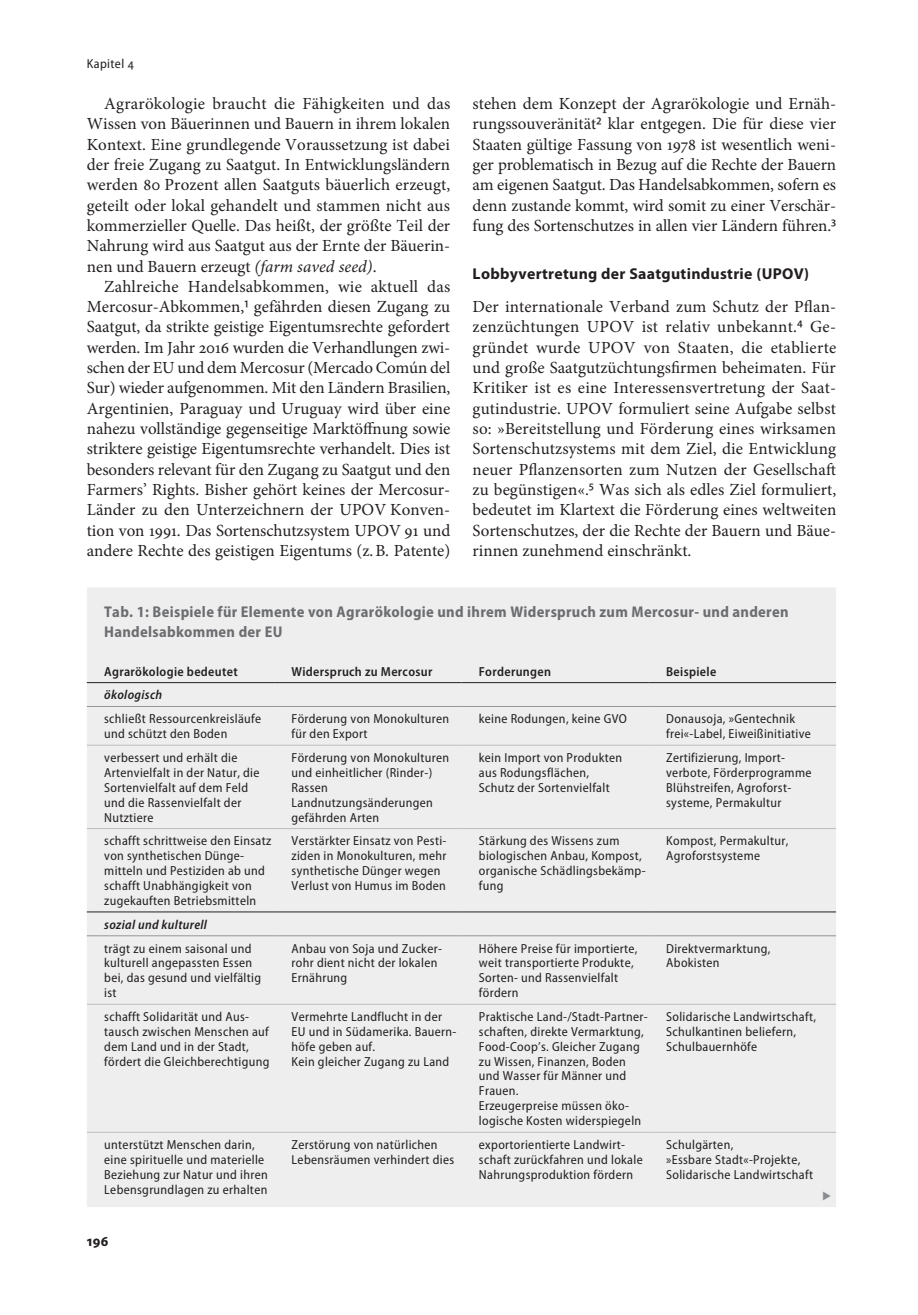
<style>
.page{position:relative;width:918px;height:1315px;background:#fff}
.page>*{position:absolute;margin:0;border:0;box-sizing:border-box;transform-origin:0 0}
.t1{font:16.97px/20.3px "Minion Pro";letter-spacing:-.005em;color:#231f20;text-align:justify}
.t2{font:700 15.75px "Myriad Pro";letter-spacing:.02em;color:#231f20}
.t3{font:700 semi-condensed 15.58px/20.3px "Myriad Pro";letter-spacing:.02em;color:#6c6d70}
.t4{font:700 semi-condensed 14.88px "Myriad Pro";color:#231f20}
.t5{font:semi-condensed 13.12px/14.9px "Myriad Pro";letter-spacing:.025em;color:#231f20}
.t6{font:600 semi-condensed 13.12px "Myriad Pro";letter-spacing:.025em;color:#231f20}
.t7{font:italic 600 semi-condensed 13.12px "Myriad Pro";letter-spacing:.025em;color:#231f20}
.s1{font-style:italic}
.s2{font-family:"Myriad Pro";font-stretch:semi-condensed;font-size:17.5px}
</style>
<div class="page">
<div style="left:87px;top:588px;width:749px;height:619px;background:#eeeeef"></div>
<hr style="left:87px;top:745px;width:187px;height:1px;background:#bcbdc0">
<hr style="left:274px;top:745px;width:187px;height:1px;background:#bcbdc0">
<hr style="left:461px;top:745px;width:188px;height:1px;background:#bcbdc0">
<hr style="left:649px;top:745px;width:187px;height:1px;background:#bcbdc0">
<hr style="left:87px;top:828px;width:187px;height:1px;background:#bcbdc0">
<hr style="left:274px;top:828px;width:187px;height:1px;background:#bcbdc0">
<hr style="left:461px;top:828px;width:188px;height:1px;background:#bcbdc0">
<hr style="left:649px;top:828px;width:187px;height:1px;background:#bcbdc0">
<hr style="left:87px;top:1004px;width:187px;height:1px;background:#bcbdc0">
<hr style="left:274px;top:1004px;width:187px;height:1px;background:#bcbdc0">
<hr style="left:461px;top:1004px;width:188px;height:1px;background:#bcbdc0">
<hr style="left:649px;top:1004px;width:187px;height:1px;background:#bcbdc0">
<hr style="left:87px;top:1132px;width:187px;height:1px;background:#bcbdc0">
<hr style="left:274px;top:1132px;width:187px;height:1px;background:#bcbdc0">
<hr style="left:461px;top:1132px;width:188px;height:1px;background:#bcbdc0">
<hr style="left:649px;top:1132px;width:187px;height:1px;background:#bcbdc0">
<hr style="left:87px;top:682px;width:187px;height:1px;background:#231f20">
<hr style="left:274px;top:682px;width:187px;height:1px;background:#231f20">
<hr style="left:461px;top:682px;width:188px;height:1px;background:#231f20">
<hr style="left:649px;top:682px;width:187px;height:1px;background:#231f20">
<hr style="left:87px;top:911px;width:187px;height:1px;background:#231f20">
<hr style="left:274px;top:911px;width:187px;height:1px;background:#231f20">
<hr style="left:461px;top:911px;width:188px;height:1px;background:#231f20">
<hr style="left:649px;top:911px;width:187px;height:1px;background:#231f20">
<hr style="left:87px;top:935px;width:187px;height:1px;background:#939598">
<hr style="left:274px;top:935px;width:187px;height:1px;background:#939598">
<hr style="left:461px;top:935px;width:188px;height:1px;background:#939598">
<hr style="left:649px;top:935px;width:187px;height:1px;background:#939598">
<hr style="left:87px;top:706px;width:187px;height:1px;background:#939598">
<hr style="left:274px;top:706px;width:187px;height:1px;background:#939598">
<hr style="left:461px;top:706px;width:188px;height:1px;background:#939598">
<hr style="left:649px;top:706px;width:187px;height:1px;background:#939598">
<svg style="left:823px;top:1191px;width:8px;height:9px"></svg>
<p class="t5" style="left:87px;top:57px;width:48px">Kapitel 4</p>
<p class="t1" style="left:87px;top:94px;width:365px;text-indent:17px">Agrarökologie braucht die Fähigkeiten und das Wissen von Bäuerinnen und Bauern in ihrem lokalen Kontext. Eine grundlegende Voraussetzung ist dabei der freie Zugang zu Saatgut. In Entwicklungsländern werden 80 Prozent allen Saatguts bäuerlich erzeugt, geteilt oder lokal gehandelt und stammen nicht aus kommerzieller Quelle. Das heißt, der größte Teil der Nahrung wird aus Saatgut aus der Ernte der Bäuerin&shy;nen und Bauern erzeugt <span class="s1">(farm saved seed)</span>.</p>
<p class="t1" style="left:87px;top:276px;width:365px;text-align:left;text-indent:17px">Zahlreiche Handelsabkommen, wie aktuell das Mercosur-Abkommen,<span class="s2">1</span> gefährden diesen Zugang zu Saatgut, da strikte geistige Eigentumsrechte gefordert werden. Im Jahr 2016 wurden die Verhandlungen zwi&shy;schen der EU und dem Mercosur (Mercado Común del Sur) wieder aufgenommen. Mit den Ländern Brasilien, Argentinien, Paraguay und Uruguay wird über eine nahezu vollständige gegenseitige Marktöffnung sowie striktere geistige Eigentumsrechte verhandelt. Dies ist besonders relevant für den Zugang zu Saatgut und den Farmers’ Rights. Bisher gehört keines der Mercosur-Länder zu den Unterzeichnern der UPOV Konven&shy;tion von 1991. Das Sortenschutzsystem UPOV 91 und andere Rechte des geistigen Eigentums (z.B. Patente)</p>
<p class="t1" style="left:472px;top:94px;width:365px">stehen dem Konzept der Agrarökologie und Ernäh&shy;rungssouveränität<span class="s2">2</span> klar entgegen. Die für diese vier Staaten gültige Fassung von 1978 ist wesentlich weni&shy;ger problematisch in Bezug auf die Rechte der Bauern am eigenen Saatgut. Das Handelsabkommen, sofern es denn zustande kommt, wird somit zu einer Verschär&shy;fung des Sortenschutzes in allen vier Ländern führen.<span class="s2">3</span></p>
<p class="t2" style="left:472px;top:265px;width:338px">Lobbyvertretung der Saatgutindustrie (UPOV)</p>
<p class="t1" style="left:472px;top:297px;width:365px">Der internationale Verband zum Schutz der Pflan&shy;zenzüchtungen UPOV ist relativ unbekannt.<span class="s2">4</span> Ge&shy;gründet wurde UPOV von Staaten, die etablierte und große Saatgutzüchtungsfirmen beheimaten. Für Kritiker ist es eine Interessensvertretung der Saat&shy;gutindustrie. UPOV formuliert seine Aufgabe selbst so: »Bereitstellung und Förderung eines wirksamen Sortenschutzsystems mit dem Ziel, die Entwicklung neuer Pflanzensorten zum Nutzen der Gesellschaft zu begünstigen«.<span class="s2">5</span> Was sich als edles Ziel formuliert, bedeutet im Klartext die Förderung eines weltweiten Sortenschutzes, der die Rechte der Bauern und Bäue&shy;rinnen zunehmend einschränkt.</p>
<p class="t3" style="left:104px;top:601px;width:686px">Tab. 1: Beispiele für Elemente von Agrarökologie und ihrem Widerspruch zum Mercosur- und anderen<br>Handelsabkommen der EU</p>
<p class="t6" style="left:104px;top:664px;width:135px">Agrarökologie bedeutet</p>
<p class="t6" style="left:291px;top:664px;width:142px">Widerspruch zu Mercosur</p>
<p class="t6" style="left:479px;top:664px;width:74px">Forderungen</p>
<p class="t6" style="left:666px;top:664px;width:52px">Beispiele</p>
<p class="t7" style="left:104px;top:688px;width:60px">ökologisch</p>
<p class="t5" style="left:104px;top:712px;width:158px">schließt Ressourcenkreisläufe und schützt den Boden</p>
<p class="t5" style="left:291px;top:712px;width:159px">Förderung von Monokulturen für den Export</p>
<p class="t5" style="left:479px;top:712px;width:150px">keine Rodungen, keine GVO</p>
<p class="t5" style="left:666px;top:712px;width:146px">Donausoja, »Gentechnik frei«-Label, Eiweißinitiative</p>
<p class="t5" style="left:104px;top:750px;width:157px">verbessert und erhält die<br>Artenvielfalt in der Natur, die<br>Sortenvielfalt auf dem Feld und die Rassenvielfalt der<br>Nutztiere</p>
<p class="t5" style="left:291px;top:750px;width:159px">Förderung von Monokulturen und einheitlicher (Rinder-)<br>Rassen<br>Landnutzungsänderungen gefährden Arten</p>
<p class="t5" style="left:479px;top:750px;width:145px">kein Import von Produkten aus Rodungsflächen,<br>Schutz der Sortenvielfalt</p>
<p class="t5" style="left:666px;top:750px;width:147px">Zertifizierung, Import&shy;verbote, Förderprogramme<br>Blühstreifen, Agroforst&shy;systeme, Permakultur</p>
<p class="t5" style="left:104px;top:834px;width:168px">schafft schrittweise den Einsatz von synthetischen Dünge&shy;mitteln und Pestiziden ab und schafft Unabhängigkeit von zugekauften Betriebsmitteln</p>
<p class="t5" style="left:291px;top:834px;width:156px">Verstärkter Einsatz von Pesti&shy;ziden in Monokulturen, mehr synthetische Dünger wegen<br>Verlust von Humus im Boden</p>
<p class="t5" style="left:479px;top:834px;width:168px">Stärkung des Wissens zum biologischen Anbau, Kompost, organische Schädlingsbekämp&shy;fung</p>
<p class="t5" style="left:666px;top:834px;width:124px">Kompost, Permakultur,<br>Agroforstsysteme</p>
<p class="t7" style="left:104px;top:917px;width:104px">sozial und kulturell</p>
<p class="t5" style="left:104px;top:941px;width:158px">trägt zu einem saisonal und kulturell angepassten Essen bei, das gesund und vielfältig ist</p>
<p class="t5" style="left:291px;top:941px;width:152px">Anbau von Soja und Zucker&shy;rohr dient nicht der lokalen<br>Ernährung</p>
<p class="t5" style="left:479px;top:941px;width:160px">Höhere Preise für importierte, weit transportierte Produkte,<br>Sorten- und Rassenvielfalt fördern</p>
<p class="t5" style="left:666px;top:941px;width:106px">Direktvermarktung,<br>Abokisten</p>
<p class="t5" style="left:104px;top:1009px;width:167px">schafft Solidarität und Aus&shy;tausch zwischen Menschen auf dem Land und in der Stadt, fördert die Gleichberechtigung</p>
<p class="t5" style="left:292px;top:1009px;width:166px">Vermehrte Landflucht in der<br>EU und in Südamerika. Bauern&shy;höfe geben auf.<br>Kein gleicher Zugang zu Land</p>
<p class="t5" style="left:479px;top:1009px;width:170px">Praktische Land-/Stadt-Partner&shy;schaften, direkte Vermarktung,<br>Food-Coop’s. Gleicher Zugang zu Wissen, Finanzen, Boden und Wasser für Männer und<br>Frauen.<br>Erzeugerpreise müssen öko&shy;logische Kosten widerspiegeln</p>
<p class="t5" style="left:666px;top:1009px;width:151px">Solidarische Landwirtschaft,<br>Schulkantinen beliefern,<br>Schulbauernhöfe</p>
<p class="t5" style="left:104px;top:1137px;width:165px">unterstützt Menschen darin, eine spirituelle und materielle<br>Beziehung zur Natur und ihren<br>Lebensgrundlagen zu erhalten</p>
<p class="t5" style="left:292px;top:1137px;width:164px">Zerstörung von natürlichen<br>Lebensräumen verhindert dies</p>
<p class="t5" style="left:479px;top:1137px;width:165px">exportorientierte Landwirt&shy;schaft zurückfahren und lokale<br>Nahrungsproduktion fördern</p>
<p class="t5" style="left:666px;top:1137px;width:148px">Schulgärten,<br>»Essbare Stadt«-Projekte,<br>Solidarische Landwirtschaft</p>
<p class="t4" style="left:87px;top:1233px;width:23px">196</p>
</div>
